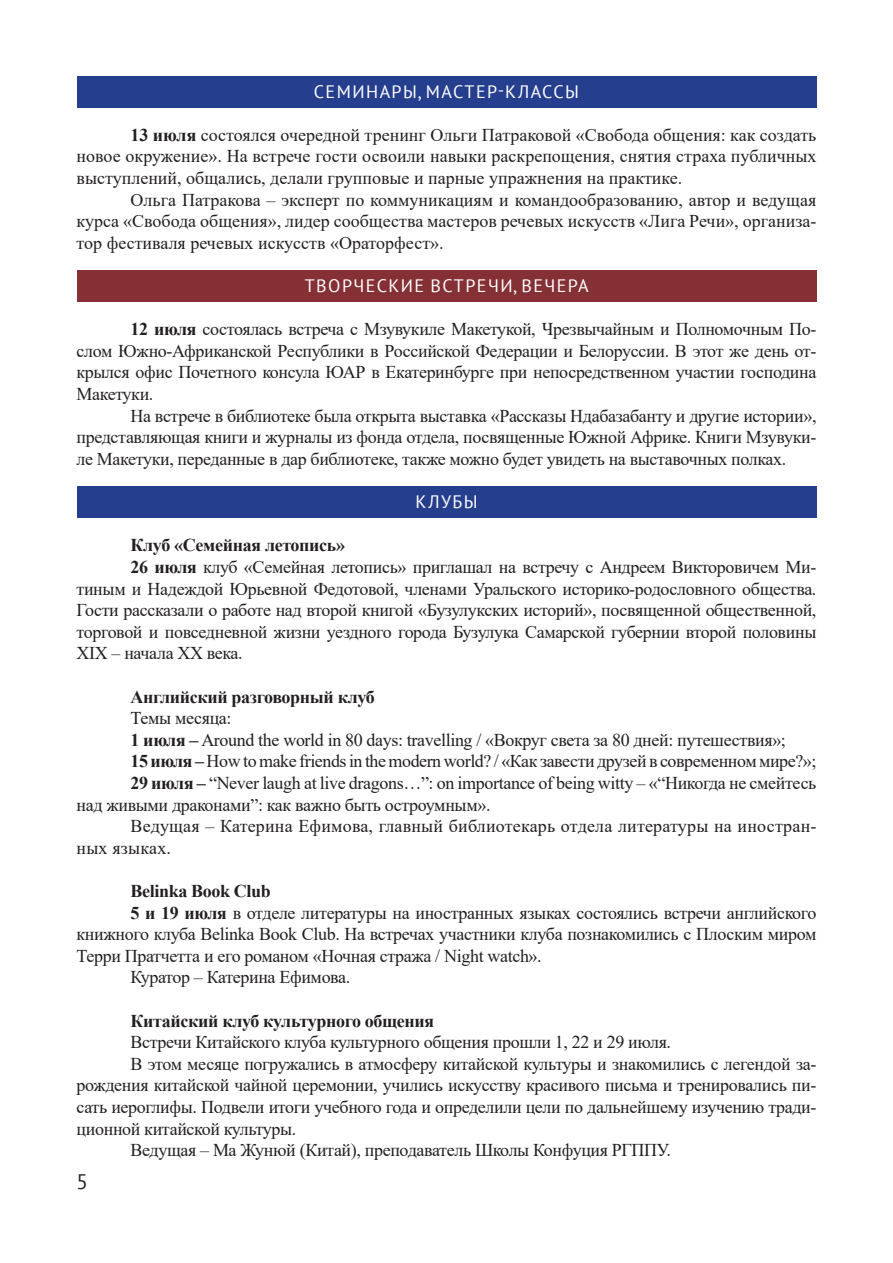
<style>
.page{position:relative;width:893px;height:1263px;background:#fff}
.page>*{position:absolute;margin:0;border:0;box-sizing:border-box;transform-origin:0 0}
.t1{font:21px "PT Sans";color:#231f20}
.основной{font:18px/21.6px "Times New Roman";letter-spacing:-.02em;color:#231f20;text-align:justify}
.основной-2{font:700 18px "Times New Roman";letter-spacing:-.02em;color:#231f20}
.основной-3{font:18px/21.6px "Times New Roman";letter-spacing:.01em;color:#231f20}
.подгаз{font:18px "PT Sans";letter-spacing:.08em;color:#fff}
.s1{font-weight:700}
</style>
<div class="page">
<div style="left:77px;top:486px;width:739px;height:32px;background:#253f8e"></div>
<div style="left:77px;top:270px;width:739px;height:31px;background:#843034"></div>
<div style="left:77px;top:76px;width:739px;height:32px;background:#253f8e"></div>
<p class="подгаз" style="left:314px;top:80px;width:267px">СЕМИНАРЫ, МАСТЕР-КЛАССЫ</p>
<p class="основной" style="left:77px;top:123px;width:741px;text-indent:54px"><span class="s1">13 июля</span> состоялся очередной тренинг Ольги Патраковой «Свобода общения: как создать новое окружение». На встрече гости освоили навыки раскрепощения, снятия страха публичных выступлений, общались, делали групповые и парные упражнения на практике.</p>
<p class="основной" style="left:77px;top:188px;width:741px;text-indent:54px">Ольга Патракова – эксперт по коммуникациям и командообразованию, автор и ведущая курса «Свобода общения», лидер сообщества мастеров речевых искусств «Лига Речи», организа&shy;тор фестиваля речевых искусств «Ораторфест».</p>
<p class="подгаз" style="left:305px;top:274px;width:285px">ТВОРЧЕСКИЕ ВСТРЕЧИ, ВЕЧЕРА</p>
<p class="основной" style="left:77px;top:318px;width:741px;text-indent:54px"><span class="s1">12 июля</span> состоялась встреча с Мзувукиле Макетукой, Чрезвычайным и Полномочным По&shy;слом Южно-Африканской Республики в Российской Федерации и Белоруссии. В этот же день от&shy;крылся офис Почетного консула ЮАР в Екатеринбурге при непосредственном участии господина Макетуки.</p>
<p class="основной" style="left:77px;top:404px;width:741px;text-indent:54px">На встрече в библиотеке была открыта выставка «Рассказы Ндабазабанту и другие истории», представляющая книги и журналы из фонда отдела, посвященные Южной Африке. Книги Мзувуки&shy;ле Макетуки, переданные в дар библиотеке, также можно будет увидеть на выставочных полках.</p>
<p class="подгаз" style="left:415px;top:490px;width:64px">КЛУБЫ</p>
<p class="основной-2" style="left:131px;top:532px;width:216px">Клуб «Семейная летопись»</p>
<p class="основной" style="left:77px;top:555px;width:741px;text-indent:54px"><span class="s1">26 июля</span> клуб «Семейная летопись» приглашал на встречу с Андреем Викторовичем Ми&shy;тиным и Надеждой Юрьевной Федотовой, членами Уральского историко-родословного общества.<br>Гости рассказали о работе над второй книгой «Бузулукских историй», посвященной общественной, торговой и повседневной жизни уездного города Бузулука Самарской губернии второй половины XIX – начала XX века.</p>
<p class="основной-2" style="left:131px;top:683px;width:246px">Английский разговорный клуб</p>
<p class="основной" style="left:131px;top:707px;width:103px">Темы месяца:</p>
<p class="основной" style="left:131px;top:728px;width:657px"><span class="s1">1 июля –</span> Around the world in 80 days: travelling / «Вокруг света за 80 дней: путешествия»;</p>
<p class="основной" style="left:131px;top:750px;width:687px"><span class="s1">15 июля –</span> How to make friends in the modern world? / «Как завести друзей в современном мире?»;</p>
<p class="основной" style="left:77px;top:771px;width:741px;text-indent:54px"><span class="s1">29 июля –</span> “Never laugh at live dragons…”: on importance of being witty – «“Никогда не смейтесь над живыми драконами”: как важно быть остроумным».</p>
<p class="основной-3" style="left:77px;top:815px;width:741px;text-indent:54px">Ведущая – Катерина Ефимова, главный библиотекарь отдела литературы на иностран&shy;ных языках.</p>
<p class="основной-2" style="left:131px;top:878px;width:142px">Belinka Book Club</p>
<p class="основной" style="left:77px;top:901px;width:741px;text-indent:54px"><span class="s1">5 и 19 июля</span> в отделе литературы на иностранных языках состоялись встречи английского книжного клуба Belinka Book Club. На встречах участники клуба познакомились с Плоским миром Терри Пратчетта и его романом «Ночная стража / Night watch».</p>
<p class="основной" style="left:131px;top:966px;width:221px">Куратор – Катерина Ефимова.</p>
<p class="основной-2" style="left:131px;top:1007px;width:305px">Китайский клуб культурного общения</p>
<p class="основной" style="left:131px;top:1031px;width:542px">Встречи Китайского клуба культурного общения прошли 1, 22 и 29 июля.</p>
<p class="основной" style="left:77px;top:1052px;width:741px;text-indent:54px">В этом месяце погружались в атмосферу китайской культуры и знакомились с легендой за&shy;рождения китайской чайной церемонии, учились искусству красивого письма и тренировались пи&shy;сать иероглифы. Подвели итоги учебного года и определили цели по дальнейшему изучению тради&shy;ционной китайской культуры.</p>
<p class="основной" style="left:131px;top:1139px;width:542px">Ведущая – Ма Жунюй (Китай), преподаватель Школы Конфуция РГППУ.</p>
<p class="t1" style="left:77px;top:1168px;width:13px">5</p>
</div>
